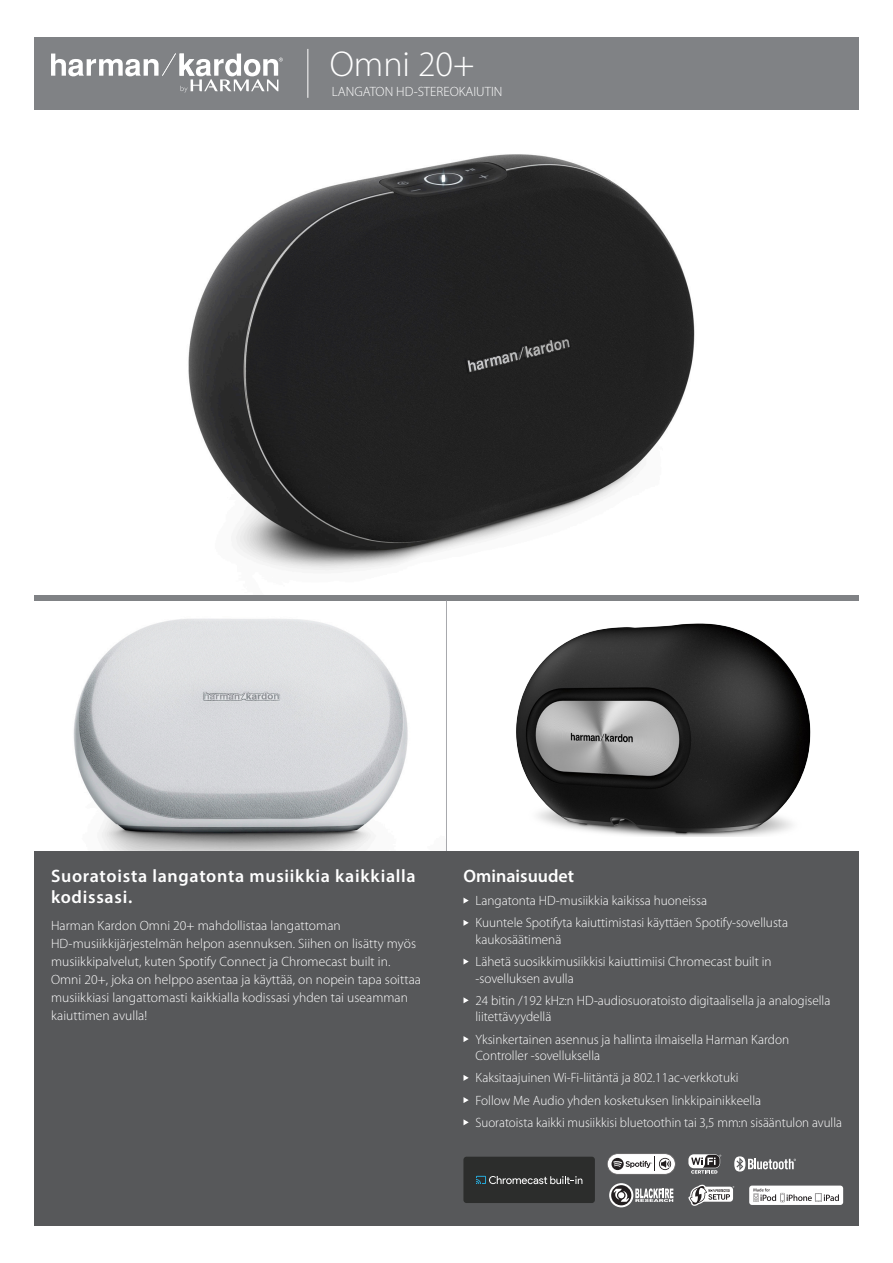
<style>
.page{position:relative;width:893px;height:1263px;background:#fff}
.page>*{position:absolute;margin:0;border:0;box-sizing:border-box;transform-origin:0 0}
.t1{font:300 36px "Myriad Pro";color:#fff}
.t2{font:600 18px/21px "Myriad Pro";letter-spacing:.04em;color:#fff}
.t3{font:600 18px "Myriad Pro";color:#fff}
.t4{font:300 13.5px/18px "Myriad Pro";color:#fff}
.t5{font:300 13.5px "Myriad Pro";color:#fff;scale:.96 1}
</style>
<div class="page">
<img style="left:34px;top:618px;width:412px;height:234px">
<div style="left:34px;top:595px;width:825px;height:6px;background:#808285"></div>
<hr style="left:446px;top:601px;width:1px;height:277px;background:#a8a9ad">
<img style="left:188px;top:154px;width:507px;height:417px">
<div style="left:34px;top:37px;width:825px;height:72px;background:#808285"></div>
<div style="left:34px;top:852px;width:825px;height:374px;background:#57585a"></div>
<svg style="left:463px;top:897px;width:6px;height:6px"></svg>
<svg style="left:463px;top:920px;width:6px;height:6px"></svg>
<svg style="left:463px;top:958px;width:6px;height:6px"></svg>
<svg style="left:463px;top:997px;width:6px;height:6px"></svg>
<svg style="left:463px;top:1036px;width:6px;height:6px"></svg>
<svg style="left:463px;top:1075px;width:6px;height:6px"></svg>
<svg style="left:463px;top:1097px;width:6px;height:6px"></svg>
<svg style="left:463px;top:1119px;width:6px;height:6px"></svg>
<hr style="left:307px;top:49px;width:1px;height:49px;background:#fff">
<svg style="left:51px;top:53px;width:232px;height:40px"></svg>
<svg style="left:734px;top:1156px;width:62px;height:15px"></svg>
<svg style="left:688px;top:1154px;width:32px;height:14px"></svg>
<svg style="left:691px;top:1155px;width:30px;height:19px"></svg>
<svg style="left:688px;top:1185px;width:46px;height:21px"></svg>
<div style="left:749px;top:1185px;width:94px;height:20px;background:#fff;border-radius:3px"></div>
<svg style="left:753px;top:1188px;width:86px;height:14px"></svg>
<svg style="left:607px;top:1153px;width:68px;height:21px"></svg>
<svg style="left:635px;top:1188px;width:38px;height:14px"></svg>
<svg style="left:609px;top:1183px;width:24px;height:24px"></svg>
<svg style="left:611px;top:1185px;width:20px;height:20px"></svg>
<svg style="left:613px;top:1189px;width:16px;height:13px"></svg>
<div style="left:463px;top:1157px;width:132px;height:46px;background:#2c2d2c;border-radius:3px"></div>
<svg style="left:476px;top:1176px;width:106px;height:8px"></svg>
<img style="left:516px;top:623px;width:295px;height:214px">
<p class="t1" style="left:330px;top:44px;width:146px">Omni 20+</p>
<p class="t4" style="left:332px;top:83px;width:172px">LANGATON HD-STEREOKAIUTIN</p>
<p class="t2" style="left:51px;top:865px;width:366px">Suoratoista langatonta musiikkia kaikkialla kodissasi.</p>
<p class="t4" style="left:51px;top:916px;width:371px">Harman Kardon Omni 20+ mahdollistaa langattoman HD-musiikkijärjestelmän helpon asennuksen. Siihen on lisätty myös musiikkipalvelut, kuten Spotify Connect ja Chromecast built in.<br>Omni 20+, joka on helppo asentaa ja käyttää, on nopein tapa soittaa musiikkiasi langattomasti kaikkialla kodissasi yhden tai useamman kaiuttimen avulla!</p>
<p class="t3" style="left:463px;top:865px;width:112px">Ominaisuudet</p>
<p class="t4" style="left:475px;top:892px;width:233px">Langatonta HD-musiikkia kaikissa huoneissa</p>
<p class="t4" style="left:475px;top:915px;width:314px;line-height:16.5px">Kuuntele Spotifyta kaiuttimistasi käyttäen Spotify-sovellusta kaukosäätimenä</p>
<p class="t4" style="left:475px;top:953px;width:298px;line-height:16.5px">Lähetä suosikkimusiikkisi kaiuttimiisi Chromecast built in -sovelluksen avulla</p>
<p class="t4" style="left:475px;top:992px;width:356px;line-height:16.5px">24 bitin /192 kHz:n HD-audiosuoratoisto digitaalisella ja analogisella liitettävyydellä</p>
<p class="t4" style="left:475px;top:1031px;width:315px;line-height:16.5px">Yksinkertainen asennus ja hallinta ilmaisella Harman Kardon<br>Controller -sovelluksella</p>
<p class="t4" style="left:475px;top:1069px;width:265px">Kaksitaajuinen Wi-Fi-liitäntä ja 802.11ac-verkkotuki</p>
<p class="t4" style="left:475px;top:1091px;width:287px">Follow Me Audio yhden kosketuksen linkkipainikkeella</p>
<p class="t5" style="left:475px;top:1115px;width:383px">Suoratoista kaikki musiikkisi bluetoothin tai 3,5 mm:n sisääntulon avulla</p>
</div>
